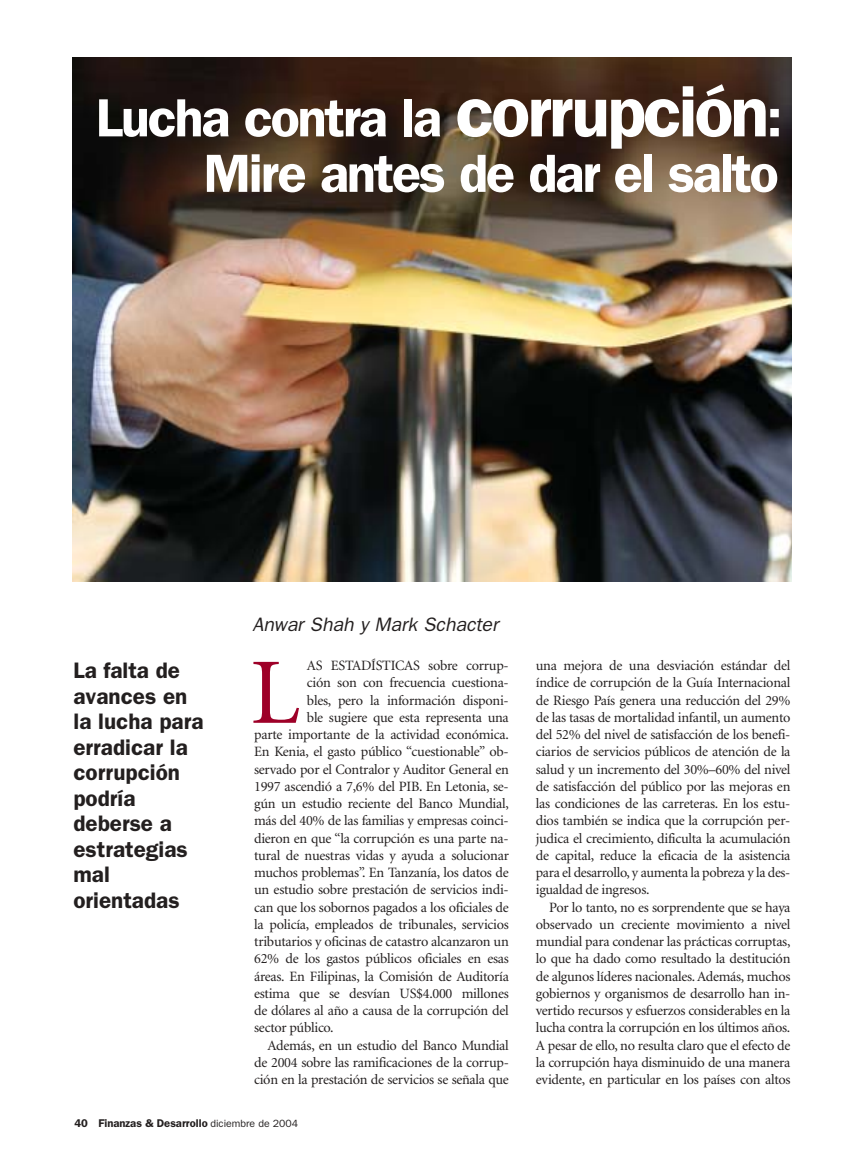
<style>
.page{position:relative;width:864px;height:1164px;background:#fff}
.page>*{position:absolute;margin:0;border:0;box-sizing:border-box;transform-origin:0 0}
.t1{font:93.75px "Minion";color:#9e0028}
.t2{font:600 54px/55.5px "Franklin Gothic";letter-spacing:-.04em;color:#fff;text-align:right}
.t3{font:600 22.5px/25.5px "Franklin Gothic";color:#231f1f}
.t4{font:italic 19.5px "Franklin Gothic";color:#231f1f}
.t5{font:14.25px/17.2px "Minion";letter-spacing:-.02em;color:#231f1f;text-align:justify}
.t6{font:600 11.25px "Franklin Gothic";color:#231f1f}
.s1{font-size:72px}
.s2{font-weight:400;font-size:10.5px}
</style>
<div class="page">
<img style="left:72px;top:58px;width:720px;height:523px">
<h2 class="t2" style="left:96px;top:95px;width:688px">Lucha contra la <span class="s1">corrupción</span>:<br>Mire antes de dar el salto</h2>
<h3 class="t4" style="left:252px;top:618px;width:247px">Anwar Shah y Mark Schacter</h3>
<p class="t5" style="left:307px;top:658px;width:203px">AS ESTADÍSTICAS sobre corrup-</p>
<p class="t5" style="left:307px;top:675px;width:203px">ción son con frecuencia cuestiona-</p>
<p class="t5" style="left:307px;top:693px;width:203px">bles, pero la información disponi-</p>
<p class="t5" style="left:307px;top:710px;width:203px">ble sugiere que esta representa una</p>
<p class="t5" style="left:254px;top:727px;width:256px">parte importante de la actividad económica.</p>
<p class="t5" style="left:254px;top:744px;width:256px">En Kenia, el gasto público “cuestionable” ob-</p>
<p class="t5" style="left:254px;top:762px;width:256px">servado por el Contralor y Auditor General en</p>
<p class="t5" style="left:254px;top:779px;width:256px">1997 ascendió a 7,6% del PIB. En Letonia, se-</p>
<p class="t5" style="left:254px;top:796px;width:256px">gún un estudio reciente del Banco Mundial,</p>
<p class="t5" style="left:254px;top:813px;width:256px">más del 40% de las familias y empresas coinci-</p>
<p class="t5" style="left:254px;top:831px;width:256px">dieron en que “la corrupción es una parte na-</p>
<p class="t5" style="left:254px;top:848px;width:256px">tural de nuestras vidas y ayuda a solucionar</p>
<p class="t5" style="left:254px;top:865px;width:256px">muchos problemas”. En Tanzanía, los datos de</p>
<p class="t5" style="left:254px;top:882px;width:256px">un estudio sobre prestación de servicios indi-</p>
<p class="t5" style="left:254px;top:900px;width:256px">can que los sobornos pagados a los oficiales de</p>
<p class="t5" style="left:254px;top:917px;width:256px">la policía, empleados de tribunales, servicios</p>
<p class="t5" style="left:254px;top:934px;width:256px">tributarios y oficinas de catastro alcanzaron un</p>
<p class="t5" style="left:254px;top:951px;width:256px">62% de los gastos públicos oficiales en esas</p>
<p class="t5" style="left:254px;top:969px;width:256px">áreas. En Filipinas, la Comisión de Auditoría</p>
<p class="t5" style="left:254px;top:986px;width:256px">estima que se desvían US$4.000 millones</p>
<p class="t5" style="left:254px;top:1003px;width:256px">de dólares al año a causa de la corrupción del</p>
<p class="t5" style="left:254px;top:1020px;width:81px">sector público.</p>
<p class="t5" style="left:268px;top:1038px;width:243px">Además, en un estudio del Banco Mundial</p>
<p class="t5" style="left:254px;top:1055px;width:256px">de 2004 sobre las ramificaciones de la corrup-</p>
<p class="t5" style="left:254px;top:1072px;width:256px">ción en la prestación de servicios se señala que</p>
<h3 class="t3" style="left:74px;top:660px;width:131px">La falta de avances en la lucha para erradicar la corrupción podría deberse a estrategias mal orientadas</h3>
<h1 class="t1" style="left:250px;top:656px;width:51px">L</h1>
<p class="t6" style="left:74px;top:1119px;width:225px">40 Finanzas &amp; Desarrollo <span class="s2">diciembre de 2004</span></p>
<p class="t5" style="left:536px;top:658px;width:256px">una mejora de una desviación estándar del índice de corrupción de la Guía Internacional de Riesgo País genera una reducción del 29% de las tasas de mortalidad infantil, un aumento del 52% del nivel de satisfacción de los benefi&shy;ciarios de servicios públicos de atención de la salud y un incremento del 30%–60% del nivel de satisfacción del público por las mejoras en las condiciones de las carreteras. En los estu&shy;dios también se indica que la corrupción per&shy;judica el crecimiento, dificulta la acumulación de capital, reduce la eficacia de la asistencia para el desarrollo, y aumenta la pobreza y la des&shy;igualdad de ingresos.</p>
<p class="t5" style="left:536px;top:900px;width:256px;text-indent:14px">Por lo tanto, no es sorprendente que se haya observado un creciente movimiento a nivel mundial para condenar las prácticas corruptas, lo que ha dado como resultado la destitución de algunos líderes nacionales. Además, muchos gobiernos y organismos de desarrollo han in&shy;vertido recursos y esfuerzos considerables en la lucha contra la corrupción en los últimos años.<br>A pesar de ello, no resulta claro que el efecto de la corrupción haya disminuido de una manera evidente, en particular en los países con altos</p>
</div>
